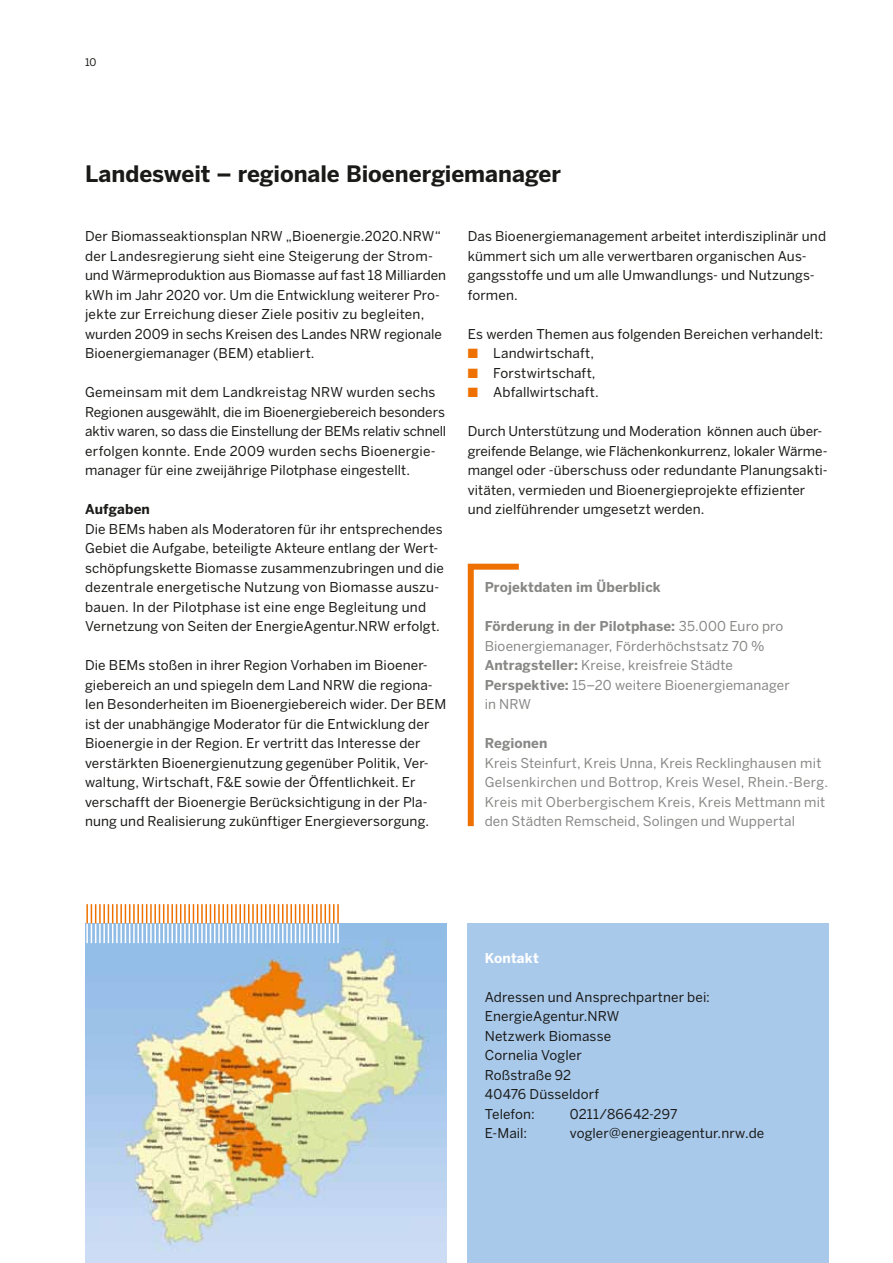
<style>
.page{position:relative;width:893px;height:1263px;background:#fff}
.page>*{position:absolute;margin:0;border:0;box-sizing:border-box;transform-origin:0 0}
.t1{font:700 22.5px "Benton Sans";letter-spacing:-.005em;color:#1a1a18}
.t2{font:13.5px/19.5px "Benton Sans";letter-spacing:.01em;color:#1a1a18}
.t3{font:13.5px/19.5px "Benton Sans";letter-spacing:.01em;color:#878786}
.t4{font:700 13.5px "Benton Sans";letter-spacing:.01em;color:#878786}
.t5{font:700 13.5px "Benton Sans";letter-spacing:.01em;color:#1a1a18}
.t6{font:700 13.5px "Benton Sans";letter-spacing:.01em;color:#fff}
.t7{font:10.5px "Benton Sans";color:#1a1a18}
.s1{color:#ee7100}
.s2{font-weight:700}
</style>
<div class="page">
<img style="left:85px;top:924px;width:361px;height:339px">
<svg style="left:86px;top:904px;width:253px;height:39px"></svg>
<div style="left:468px;top:924px;width:361px;height:339px;background:#a9c9eb"></div>
<svg style="left:467px;top:563px;width:52px;height:264px"></svg>
<p class="t7" style="left:85px;top:56px;width:13px">10</p>
<h1 class="t1" style="left:85px;top:161px;width:478px">Landesweit – regionale Bioenergiemanager</h1>
<p class="t2" style="left:85px;top:226px;width:363px">Der Biomasseaktionsplan NRW „Bioenergie.2020.NRW“ der Landesregierung sieht eine Steigerung der Strom&shy;und Wärmeproduktion aus Biomasse auf fast 18 Milliarden kWh im Jahr 2020 vor. Um die Entwicklung weiterer Pro&shy;jekte zur Erreichung dieser Ziele positiv zu begleiten, wurden 2009 in sechs Kreisen des Landes NRW regionale Bioenergiemanager (BEM) etabliert.</p>
<p class="t2" style="left:85px;top:382px;width:363px">Gemeinsam mit dem Landkreistag NRW wurden sechs Regionen ausgewählt, die im Bioenergiebereich besonders aktiv waren, so dass die Einstellung der BEMs relativ schnell erfolgen konnte. Ende 2009 wurden sechs Bioenergie&shy;manager für eine zweijährige Pilotphase eingestellt.</p>
<p class="t5" style="left:85px;top:501px;width:66px">Aufgaben</p>
<p class="t2" style="left:85px;top:519px;width:360px">Die BEMs haben als Moderatoren für ihr entsprechendes Gebiet die Aufgabe, beteiligte Akteure entlang der Wert&shy;schöpfungskette Biomasse zusammenzubringen und die dezentrale energetische Nutzung von Biomasse auszu&shy;bauen. In der Pilotphase ist eine enge Begleitung und Vernetzung von Seiten der EnergieAgentur.NRW erfolgt.</p>
<p class="t2" style="left:85px;top:655px;width:363px">Die BEMs stoßen in ihrer Region Vorhaben im Bioener&shy;giebereich an und spiegeln dem Land NRW die regiona&shy;len Besonderheiten im Bioenergiebereich wider. Der BEM ist der unabhängige Moderator für die Entwicklung der Bioenergie in der Region. Er vertritt das Interesse der verstärkten Bioenergienutzung gegenüber Politik, Ver&shy;waltung, Wirtschaft, F&amp;E sowie der Öffentlichkeit. Er verschafft der Bioenergie Berücksichtigung in der Pla&shy;nung und Realisierung zukünftiger Energieversorgung.</p>
<p class="t2" style="left:468px;top:226px;width:360px">Das Bioenergiemanagement arbeitet interdisziplinär und kümmert sich um alle verwertbaren organischen Aus&shy;gangsstoffe und um alle Umwandlungs- und Nutzungs&shy;formen.</p>
<p class="t2" style="left:468px;top:324px;width:357px">Es werden Themen aus folgenden Bereichen verhandelt:</p>
<p class="t2" style="left:468px;top:343px;width:128px"><span class="s1">■</span> Landwirtschaft,</p>
<p class="t2" style="left:468px;top:363px;width:129px"><span class="s1">■</span> Forstwirtschaft,</p>
<p class="t2" style="left:468px;top:382px;width:133px"><span class="s1">■</span> Abfallwirtschaft.</p>
<p class="t2" style="left:468px;top:421px;width:361px">Durch Unterstützung und Moderation können auch über&shy;greifende Belange, wie Flächenkonkurrenz, lokaler Wärme&shy;mangel oder -überschuss oder redundante Planungsakti&shy;vitäten, vermieden und Bioenergieprojekte effizienter und zielführender umgesetzt werden.</p>
<p class="t4" style="left:485px;top:579px;width:178px">Projektdaten im Überblick</p>
<p class="t3" style="left:485px;top:616px;width:306px"><span class="s2">Förderung in der Pilotphase:</span> 35.000 Euro pro Bioenergiemanager, Förderhöchstsatz 70 % <span class="s2">Antragsteller:</span> Kreise, kreisfreie Städte <span class="s2">Perspektive:</span> 15–20 weitere Bioenergiemanager in NRW</p>
<p class="t4" style="left:485px;top:735px;width:64px">Regionen</p>
<p class="t3" style="left:485px;top:753px;width:345px">Kreis Steinfurt, Kreis Unna, Kreis Recklinghausen mit Gelsenkirchen und Bottrop, Kreis Wesel, Rhein.-Berg.<br>Kreis mit Oberbergischem Kreis, Kreis Mettmann mit den Städten Remscheid, Solingen und Wuppertal</p>
<p class="t6" style="left:485px;top:950px;width:56px">Kontakt</p>
<p class="t2" style="left:485px;top:987px;width:227px">Adressen und Ansprechpartner bei:<br>EnergieAgentur.NRW<br>Netzwerk Biomasse<br>Cornelia Vogler<br>Roßstraße 92<br>40476 Düsseldorf<br>Telefon:</p>
<p class="t2" style="left:570px;top:1104px;width:109px">0211/86642-297</p>
<p class="t2" style="left:485px;top:1123px;width:44px">E-Mail:</p>
<p class="t2" style="left:570px;top:1123px;width:196px">vogler@energieagentur.nrw.de</p>
</div>
